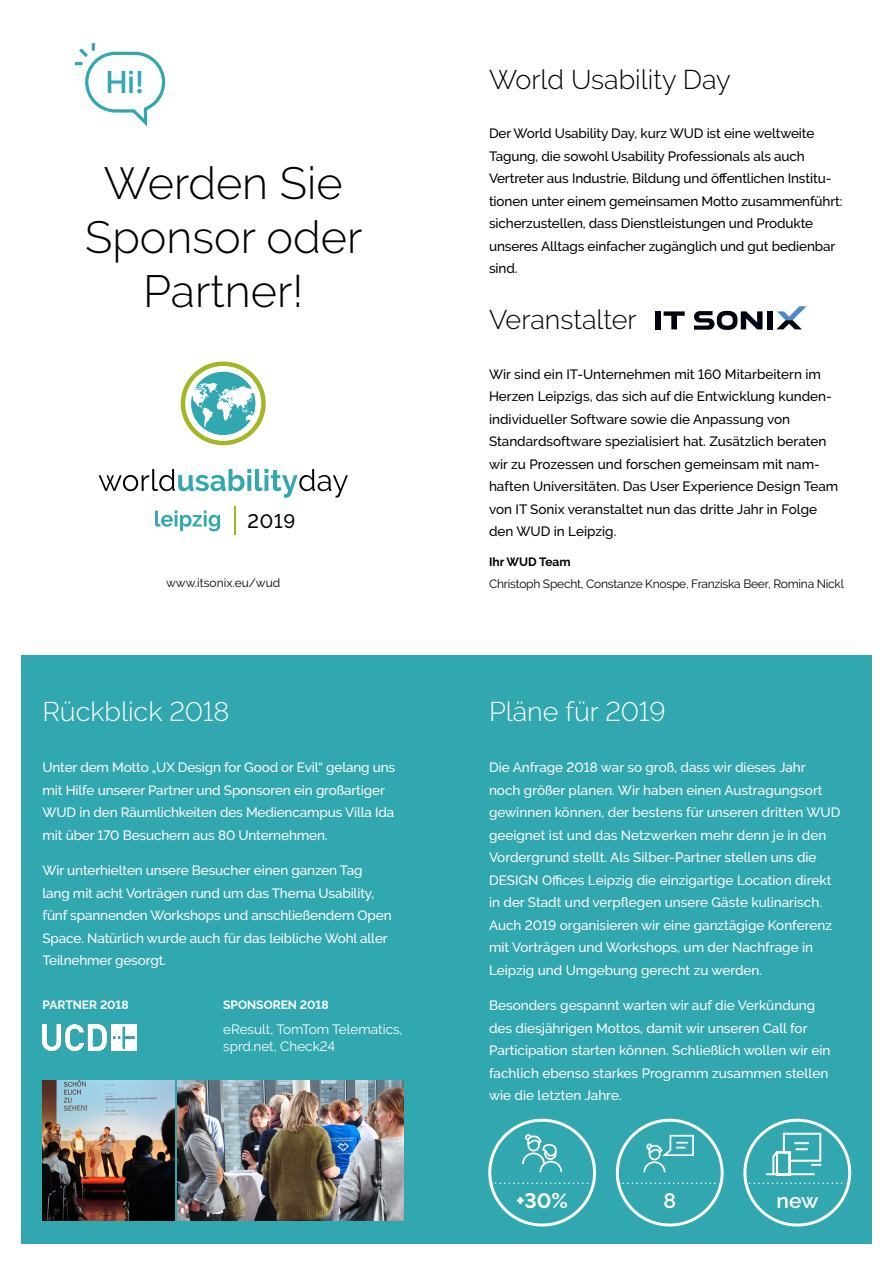
<style>
.page{position:relative;width:893px;height:1263px;background:#fff}
.page>*{position:absolute;margin:0;border:0;box-sizing:border-box;transform-origin:0 0}
.t1{font:300 45px/54px "Raleway";color:#000;text-align:center}
.t2{font:500 30.3px "Interface";color:#31a7b1}
.t3{font:300 27px "Raleway";color:#000}
.t4{font:300 27px "Raleway";color:#fff}
.t5{font:700 21px "Raleway";color:#fff}
.t6{font:600 21px "Raleway";color:#fff}
.t7{font:500 19.5px "Raleway";color:#000}
.t8{font:500 13.5px/22.5px "Raleway";color:#fff}
.t9{font:500 13.5px/22.5px "Raleway";letter-spacing:-.01em;color:#000}
.t10{font:13.5px/16.5px "Raleway";color:#fff}
.t11{font:12px "Raleway";letter-spacing:-.02em;color:#000}
.t12{font:700 12px "Raleway";color:#fff}
.t13{font:12px "Raleway";color:#000}
.t14{font:700 12px "Raleway";color:#000}
</style>
<div class="page">
<div style="left:21px;top:655px;width:851px;height:589px;background:#31a7b0"></div>
<img style="left:178px;top:1080px;width:226px;height:140px">
<img style="left:43px;top:1080px;width:131px;height:140px">
<svg style="left:181px;top:361px;width:85px;height:84px"></svg>
<svg style="left:99px;top:469px;width:249px;height:29px"></svg>
<hr style="left:234px;top:507px;width:2px;height:28px;background:#a4b624">
<svg style="left:155px;top:510px;width:65px;height:21px"></svg>
<div style="left:488px;top:1119px;width:108px;height:107px;border:3px solid #fff;border-radius:50%"></div>
<div style="left:743px;top:1119px;width:108px;height:107px;border:3px solid #fff;border-radius:50%"></div>
<div style="left:616px;top:1119px;width:108px;height:107px;border:3px solid #fff;border-radius:50%"></div>
<div style="left:655px;top:311px;width:5px;height:18px;background:#00020f"></div>
<div style="left:767px;top:311px;width:6px;height:18px;background:#00020f"></div>
<svg style="left:777px;top:306px;width:29px;height:23px"></svg>
<svg style="left:664px;top:311px;width:21px;height:18px"></svg>
<svg style="left:694px;top:311px;width:68px;height:19px"></svg>
<svg style="left:75px;top:43px;width:91px;height:84px"></svg>
<svg style="left:522px;top:1134px;width:41px;height:38px"></svg>
<svg style="left:491px;top:1182px;width:103px;height:2px"></svg>
<svg style="left:619px;top:1182px;width:103px;height:2px"></svg>
<svg style="left:745px;top:1182px;width:103px;height:2px"></svg>
<svg style="left:643px;top:1134px;width:51px;height:39px"></svg>
<svg style="left:772px;top:1133px;width:49px;height:42px"></svg>
<hr style="left:766px;top:1173px;width:48px;height:2px;background:#fff">
<img style="left:43px;top:1025px;width:93px;height:26px">
<h2 class="t2" style="left:106px;top:61px;width:39px">Hi!</h2>
<h1 class="t1" style="left:85px;top:156px;width:279px">Werden Sie<br>Sponsor oder<br>Partner!</h1>
<h3 class="t7" style="left:247px;top:510px;width:49px">2019</h3>
<h3 class="t3" style="left:489px;top:64px;width:243px">World Usability Day</h3>
<p class="t9" style="left:489px;top:122px;width:355px">Der World Usability Day, kurz WUD ist eine weltweite Tagung, die sowohl Usability Professionals als auch Vertreter aus Industrie, Bildung und öffentlichen Institu&shy;tionen unter einem gemeinsamen Motto zusammenführt: sicherzustellen, dass Dienstleistungen und Produkte unseres Alltags einfacher zugänglich und gut bedienbar sind.</p>
<h3 class="t3" style="left:489px;top:304px;width:149px">Veranstalter</h3>
<p class="t9" style="left:489px;top:363px;width:351px">Wir sind ein IT-Unternehmen mit 160 Mitarbeitern im Herzen Leipzigs, das sich auf die Entwicklung kunden&shy;individueller Software sowie die Anpassung von Standardsoftware spezialisiert hat. Zusätzlich beraten wir zu Prozessen und forschen gemeinsam mit nam&shy;haften Universitäten. Das User Experience Design Team von IT Sonix veranstaltet nun das dritte Jahr in Folge den WUD in Leipzig.</p>
<p class="t14" style="left:489px;top:555px;width:83px">Ihr WUD Team</p>
<p class="t13" style="left:166px;top:576px;width:116px">www.itsonix.eu/wud</p>
<p class="t11" style="left:489px;top:577px;width:356px">Christoph Specht, Constanze Knospe, Franziska Beer, Romina Nickl</p>
<h3 class="t4" style="left:43px;top:695px;width:188px">Rückblick 2018</h3>
<p class="t8" style="left:43px;top:756px;width:354px">Unter dem Motto „UX Design for Good or Evil“ gelang uns mit Hilfe unserer Partner und Sponsoren ein großartiger WUD in den Räumlichkeiten des Mediencampus Villa Ida mit über 170 Besuchern aus 80 Unternehmen.</p>
<p class="t8" style="left:43px;top:859px;width:351px">Wir unterhielten unsere Besucher einen ganzen Tag lang mit acht Vorträgen rund um das Thema Usability, fünf spannenden Workshops und anschließendem Open Space. Natürlich wurde auch für das leibliche Wohl aller Teilnehmer gesorgt.</p>
<p class="t12" style="left:43px;top:998px;width:88px">PARTNER 2018</p>
<p class="t12" style="left:223px;top:998px;width:107px">SPONSOREN 2018</p>
<p class="t10" style="left:223px;top:1021px;width:181px">eResult, TomTom Telematics, sprd.net, Check24</p>
<h3 class="t4" style="left:489px;top:695px;width:178px">Pläne für 2019</h3>
<p class="t8" style="left:489px;top:756px;width:353px">Die Anfrage 2018 war so groß, dass wir dieses Jahr noch größer planen. Wir haben einen Austragungsort gewinnen können, der bestens für unseren dritten WUD geeignet ist und das Netzwerken mehr denn je in den Vordergrund stellt. Als Silber-Partner stellen uns die DESIGN Offices Leipzig die einzigartige Location direkt in der Stadt und verpflegen unsere Gäste kulinarisch.<br>Auch 2019 organisieren wir eine ganztägige Konferenz mit Vorträgen und Workshops, um der Nachfrage in Leipzig und Umgebung gerecht zu werden.</p>
<p class="t8" style="left:489px;top:994px;width:343px">Besonders gespannt warten wir auf die Verkündung des diesjährigen Mottos, damit wir unseren Call for Participation starten können. Schließlich wollen wir ein fachlich ebenso starkes Programm zusammen stellen wie die letzten Jahre.</p>
<h3 class="t5" style="left:516px;top:1189px;width:53px">+30%</h3>
<h3 class="t6" style="left:663px;top:1189px;width:14px">8</h3>
<h3 class="t6" style="left:776px;top:1189px;width:44px">new</h3>
</div>
